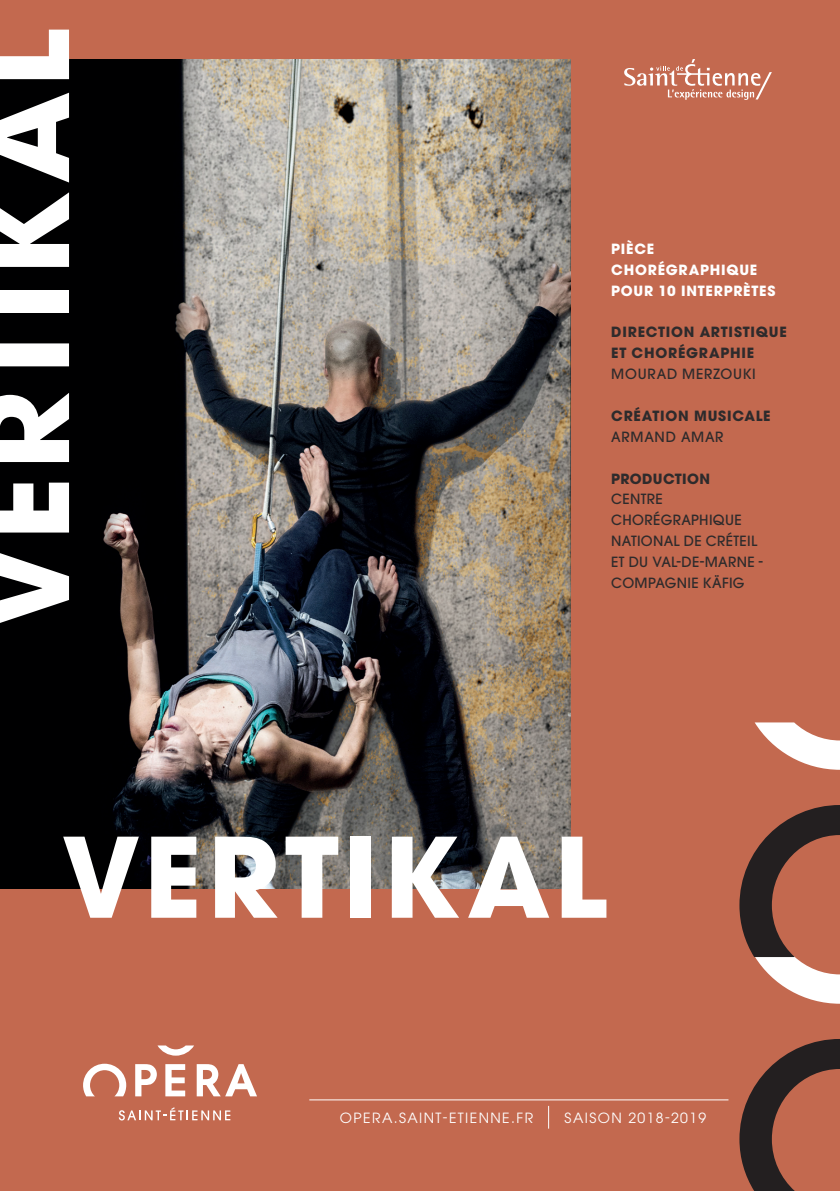
<style>
.page{position:relative;width:840px;height:1191px;background:#fff}
.page>*{position:absolute;margin:0;border:0;box-sizing:border-box;transform-origin:0 0}
.t1{font:700 121.4px "ITC Avant Garde Pro";letter-spacing:.035em;color:#fff}
.t2{font:700 109.6px "ITC Avant Garde Pro";letter-spacing:.035em;color:#fff}
.t3{font:500 14px/20.8px "ITC Avant Garde Pro";letter-spacing:.025em;color:#2e2b2c}
.t4{font:700 14px/20.8px "ITC Avant Garde Pro";letter-spacing:.055em;color:#2e2b2c}
.t5{font:14px "ITC Avant Garde Pro";letter-spacing:.1em;color:#fff}
.t6{font:700 14px/20.8px "ITC Avant Garde Pro";letter-spacing:.055em;color:#fff}
.t7{font:500 14px "ITC Avant Garde Pro";letter-spacing:.055em;color:#2e2b2c}
.t8{font:500 14px "ITC Avant Garde Pro";letter-spacing:.05em;color:#2e2b2c}
.t9{font:700 14px "ITC Avant Garde Pro";letter-spacing:.02em;color:#2e2b2c}
</style>
<div class="page">
<div style="left:0;top:0;width:839px;height:1191px;background:#c3694f"></div>
<hr style="left:309px;top:1099px;width:419px;height:1px;background:#fff">
<svg style="left:548px;top:1105px;width:1px;height:23px"></svg>
<svg style="left:119px;top:1107px;width:111px;height:13px"></svg>
<svg style="left:83px;top:1063px;width:43px;height:33px"></svg>
<svg style="left:135px;top:1064px;width:22px;height:32px"></svg>
<svg style="left:165px;top:1064px;width:20px;height:32px"></svg>
<svg style="left:196px;top:1064px;width:61px;height:32px"></svg>
<svg style="left:157px;top:1045px;width:37px;height:10px"></svg>
<svg style="left:739px;top:805px;width:100px;height:198px"></svg>
<svg style="left:754px;top:722px;width:85px;height:48px"></svg>
<svg style="left:739px;top:1039px;width:100px;height:152px"></svg>
<img style="left:0;top:59px;width:570px;height:829px">
<svg style="left:624px;top:59px;width:147px;height:41px"></svg>
<h1 class="t1" style="left:-57px;top:632px;width:604px;rotate:-90deg">VERTIKAL</h1>
<p class="t6" style="left:611px;top:238px;width:166px">PIÈCE<br>CHORÉGRAPHIQUE<br>POUR 10 INTERPRÈTES</p>
<p class="t4" style="left:611px;top:322px;width:177px">DIRECTION ARTISTIQUE<br>ET CHORÉGRAPHIE</p>
<p class="t7" style="left:611px;top:365px;width:146px">MOURAD MERZOUKI</p>
<p class="t4" style="left:611px;top:405px;width:161px">CRÉATION MUSICALE</p>
<p class="t8" style="left:611px;top:428px;width:114px">ARMAND AMAR</p>
<p class="t9" style="left:611px;top:469px;width:100px">PRODUCTION</p>
<p class="t3" style="left:611px;top:489px;width:153px">CENTRE<br>CHORÉGRAPHIQUE<br>NATIONAL DE CRÉTEIL<br>ET DU VAL-DE-MARNE -<br>COMPAGNIE KÄFIG</p>
<h2 class="t2" style="left:61px;top:804px;width:547px">VERTIKAL</h2>
<p class="t5" style="left:340px;top:1108px;width:195px">OPERA.SAINT-ETIENNE.FR</p>
<p class="t5" style="left:564px;top:1108px;width:143px">SAISON 2018-2019</p>
</div>
